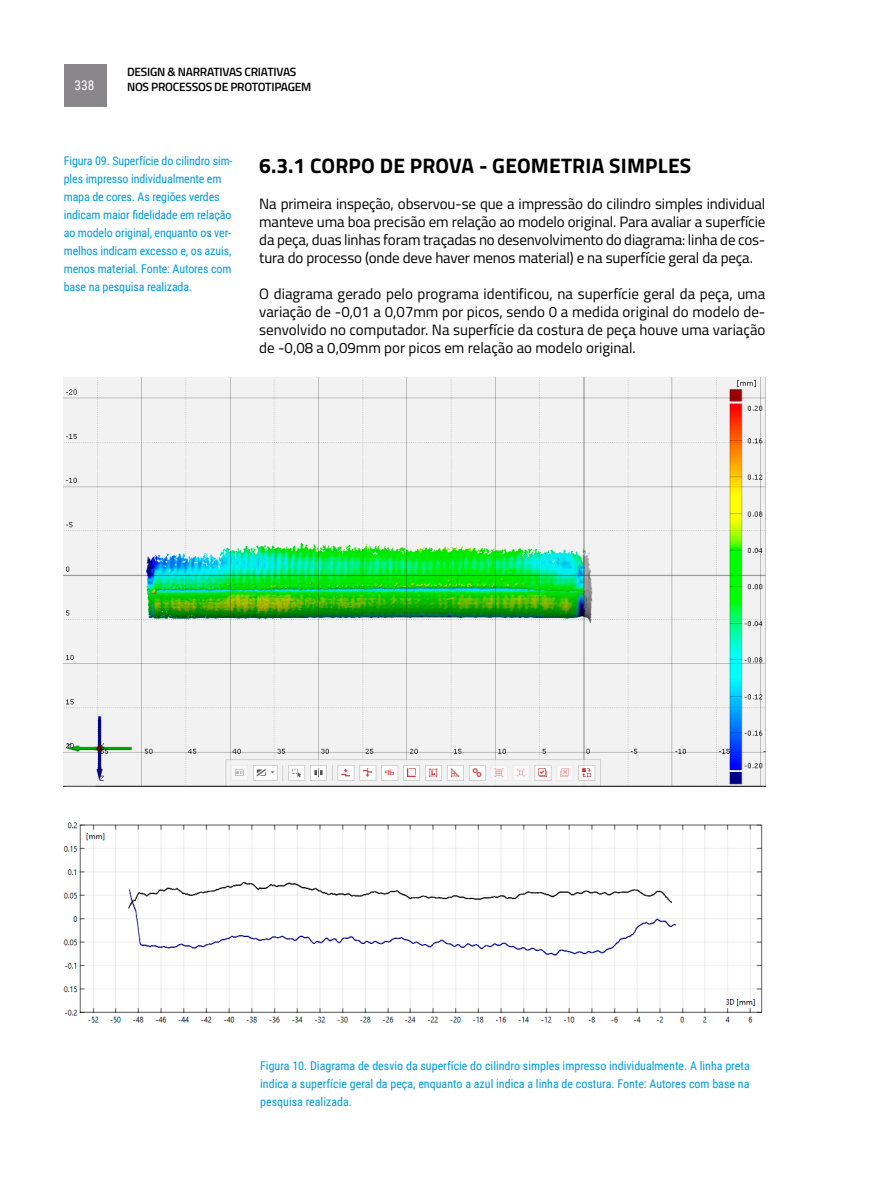
<style>
.page{position:relative;width:893px;height:1191px;background:#fff}
.page>*{position:absolute;margin:0;border:0;box-sizing:border-box;transform-origin:0 0}
.t1{font:700 21px "Titillium Web";letter-spacing:.01em;color:#000}
.t2{font:15px/18px "Titillium Web";letter-spacing:-.01em;color:#000;text-align:justify}
.t3{font:13.5px "Roboto Condensed";color:#fff}
.t4{font:12px/18px "Roboto Condensed";letter-spacing:-.01em;color:#009cde}
.t5{font:600 12px/15px "Titillium Web";letter-spacing:-.02em;color:#000}
</style>
<div class="page">
<div style="left:64px;top:64px;width:42px;height:42px;background:#89878c"></div>
<img style="left:64px;top:377px;width:701px;height:409px">
<img style="left:64px;top:822px;width:699px;height:201px">
<p class="t3" style="left:75px;top:76px;width:22px">338</p>
<p class="t5" style="left:127px;top:64px;width:186px">DESIGN &amp; NARRATIVAS CRIATIVAS<br>NOS PROCESSOS DE PROTOTIPAGEM</p>
<p class="t4" style="left:64px;top:151px;width:170px">Figura 09. Superfície do cilindro sim&shy;ples impresso individualmente em mapa de cores. As regiões verdes indicam maior fidelidade em relação ao modelo original, enquanto os ver&shy;melhos indicam excesso e, os azuis, menos material. Fonte: Autores com base na pesquisa realizada.</p>
<h1 class="t1" style="left:259px;top:149px;width:433px">6.3.1 CORPO DE PROVA - GEOMETRIA SIMPLES</h1>
<p class="t2" style="left:259px;top:194px;width:508px">Na primeira inspeção, observou-se que a impressão do cilindro simples individual manteve uma boa precisão em relação ao modelo original. Para avaliar a superfície da peça, duas linhas foram traçadas no desenvolvimento do diagrama: linha de cos&shy;tura do processo (onde deve haver menos material) e na superfície geral da peça.</p>
<p class="t2" style="left:259px;top:284px;width:508px">O diagrama gerado pelo programa identificou, na superfície geral da peça, uma variação de -0,01 a 0,07mm por picos, sendo 0 a medida original do modelo de&shy;senvolvido no computador. Na superfície da costura de peça houve uma variação de -0,08 a 0,09mm por picos em relação ao modelo original.</p>
<p class="t4" style="left:260px;top:1056px;width:491px;text-align:justify">Figura 10. Diagrama de desvio da superfície do cilindro simples impresso individualmente. A linha preta indica a superfície geral da peça, enquanto a azul indica a linha de costura. Fonte: Autores com base na pesquisa realizada.</p>
</div>
